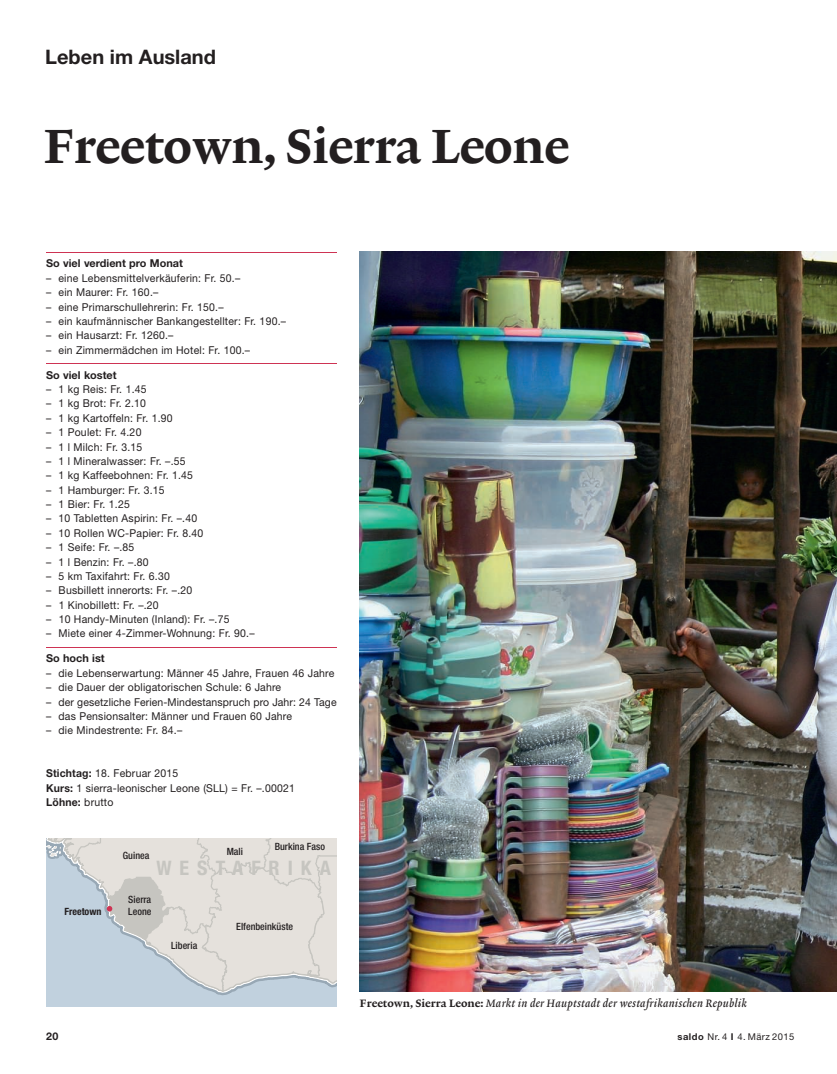
<style>
.page{position:relative;width:837px;height:1074px;background:#fff}
.page>*{position:absolute;margin:0;border:0;box-sizing:border-box;transform-origin:0 0}
.t1{font:700 48.75px "Lexicon Konsum";letter-spacing:-.015em;color:#231f20}
.t2{font:700 20px "Helvetica Neue LT Std";color:#231f20}
.t3{font:700 condensed 20px "Helvetica Neue LT Std";letter-spacing:.4em;color:#c6c5c0}
.t4{font:10.88px/14.4px "Helvetica Neue LT Std";letter-spacing:.02em;color:#231f20;scale:.96 1}
.t5{font:italic 10.88px "Lexicon Konsum";letter-spacing:.025em;color:#231f20}
.t6{font:700 10.88px "Helvetica Neue LT Std";color:#231f20}
.t7{font:700 10.62px "Helvetica Neue LT Std";color:#231f20}
.t8{font:500 condensed 10px/12px "Helvetica Neue LT Std";color:#231f20}
.t9{font:700 condensed 10px "Helvetica Neue LT Std";color:#231f20}
.t10{font:9.38px "Helvetica Neue LT Std";letter-spacing:.05em;color:#231f20}
.s1{font-weight:700}
.s2{font-weight:700;font-style:normal}
</style>
<div class="page">
<hr style="left:46px;top:252px;width:291px;height:1px;background:#ce3353">
<hr style="left:46px;top:363px;width:291px;height:1px;background:#ce3353">
<hr style="left:46px;top:647px;width:291px;height:1px;background:#ce3353">
<img style="left:360px;top:252px;width:476px;height:739px">
<div style="left:46px;top:839px;width:291px;height:167px;background:#c1d1de"></div>
<svg style="left:66px;top:839px;width:41px;height:78px"></svg>
<svg style="left:46px;top:839px;width:55px;height:20px"></svg>
<svg style="left:107px;top:839px;width:230px;height:152px"></svg>
<h2 class="t2" style="left:45px;top:50px;width:172px">Leben im Ausland</h2>
<h1 class="t1" style="left:44px;top:128px;width:526px">Freetown, Sierra Leone</h1>
<p class="t6" style="left:46px;top:260px;width:138px">So viel verdient pro Monat</p>
<p class="t4" style="left:46px;top:272px;width:204px">– eine Lebensmittelverkäuferin: Fr. 50.–</p>
<p class="t4" style="left:46px;top:286px;width:118px">– ein Maurer: Fr. 160.–</p>
<p class="t4" style="left:46px;top:300px;width:186px">– eine Primarschullehrerin: Fr. 150.–</p>
<p class="t4" style="left:46px;top:315px;width:251px">– ein kaufmännischer Bankangestellter: Fr. 190.–</p>
<p class="t4" style="left:46px;top:329px;width:134px">– ein Hausarzt: Fr. 1260.–</p>
<p class="t4" style="left:46px;top:344px;width:214px">– ein Zimmermädchen im Hotel: Fr. 100.–</p>
<p class="t6" style="left:46px;top:371px;width:72px">So viel kostet</p>
<p class="t4" style="left:46px;top:383px;width:106px">– 1 kg Reis: Fr. 1.45</p>
<p class="t4" style="left:46px;top:397px;width:106px">– 1 kg Brot: Fr. 2.10</p>
<p class="t4" style="left:46px;top:412px;width:133px">– 1 kg Kartoffeln: Fr. 1.90</p>
<p class="t4" style="left:46px;top:426px;width:101px">– 1 Poulet: Fr. 4.20</p>
<p class="t4" style="left:46px;top:440px;width:102px">– 1 l Milch: Fr. 3.15</p>
<p class="t4" style="left:46px;top:455px;width:147px">– 1 l Mineralwasser: Fr. –.55</p>
<p class="t4" style="left:46px;top:469px;width:154px">– 1 kg Kaffeebohnen: Fr. 1.45</p>
<p class="t4" style="left:46px;top:484px;width:125px">– 1 Hamburger: Fr. 3.15</p>
<p class="t4" style="left:46px;top:498px;width:89px">– 1 Bier: Fr. 1.25</p>
<p class="t4" style="left:46px;top:512px;width:159px">– 10 Tabletten Aspirin: Fr. –.40</p>
<p class="t4" style="left:46px;top:527px;width:165px">– 10 Rollen WC-Papier: Fr. 8.40</p>
<p class="t4" style="left:46px;top:541px;width:93px">– 1 Seife: Fr. –.85</p>
<p class="t4" style="left:46px;top:555px;width:108px">– 1 l Benzin: Fr. –.80</p>
<p class="t4" style="left:46px;top:570px;width:130px">– 5 km Taxifahrt: Fr. 6.30</p>
<p class="t4" style="left:46px;top:584px;width:153px">– Busbillett innerorts: Fr. –.20</p>
<p class="t4" style="left:46px;top:599px;width:119px">– 1 Kinobillett: Fr. –.20</p>
<p class="t4" style="left:46px;top:613px;width:192px">– 10 Handy-Minuten (Inland): Fr. –.75</p>
<p class="t4" style="left:46px;top:627px;width:218px">– Miete einer 4-Zimmer-Wohnung: Fr. 90.–</p>
<p class="t6" style="left:46px;top:655px;width:60px">So hoch ist</p>
<p class="t4" style="left:46px;top:667px;width:301px">– die Lebenserwartung: Männer 45 Jahre, Frauen 46 Jahre</p>
<p class="t4" style="left:46px;top:681px;width:246px">– die Dauer der obligatorischen Schule: 6 Jahre</p>
<p class="t4" style="left:46px;top:695px;width:304px">– der gesetzliche Ferien-Mindestanspruch pro Jahr: 24 Tage</p>
<p class="t4" style="left:46px;top:710px;width:257px">– das Pensionsalter: Männer und Frauen 60 Jahre</p>
<p class="t4" style="left:46px;top:724px;width:143px">– die Mindestrente: Fr. 84.–</p>
<p class="t4" style="left:46px;top:767px;width:260px"><span class="s1">Stichtag:</span> 18. Februar 2015<br><span class="s1">Kurs:</span> 1 sierra-leonischer Leone (SLL) = Fr. –.00021<br><span class="s1">Löhne:</span> brutto</p>
<p class="t9" style="left:64px;top:907px;width:39px">Freetown</p>
<p class="t8" style="left:275px;top:841px;width:52px">Burkina Faso</p>
<p class="t8" style="left:226px;top:846px;width:18px">Mali</p>
<p class="t8" style="left:123px;top:850px;width:28px">Guinea</p>
<h2 class="t3" style="left:156px;top:861px;width:176px">WESTAFRIKA</h2>
<p class="t8" style="left:128px;top:894px;width:25px">Sierra<br>Leone</p>
<p class="t8" style="left:171px;top:940px;width:28px">Liberia</p>
<p class="t8" style="left:236px;top:921px;width:58px">Elfenbeinküste</p>
<p class="t7" style="left:46px;top:1033px;width:14px">20</p>
<p class="t5" style="left:360px;top:999px;width:388px"><span class="s2">Freetown, Sierra Leone:</span> Markt in der Hauptstadt der westafrikanischen Republik</p>
<p class="t10" style="left:677px;top:1033px;width:118px"><span class="s1">saldo</span> Nr. 4 <span class="s1">I</span> 4. März 2015</p>
</div>
